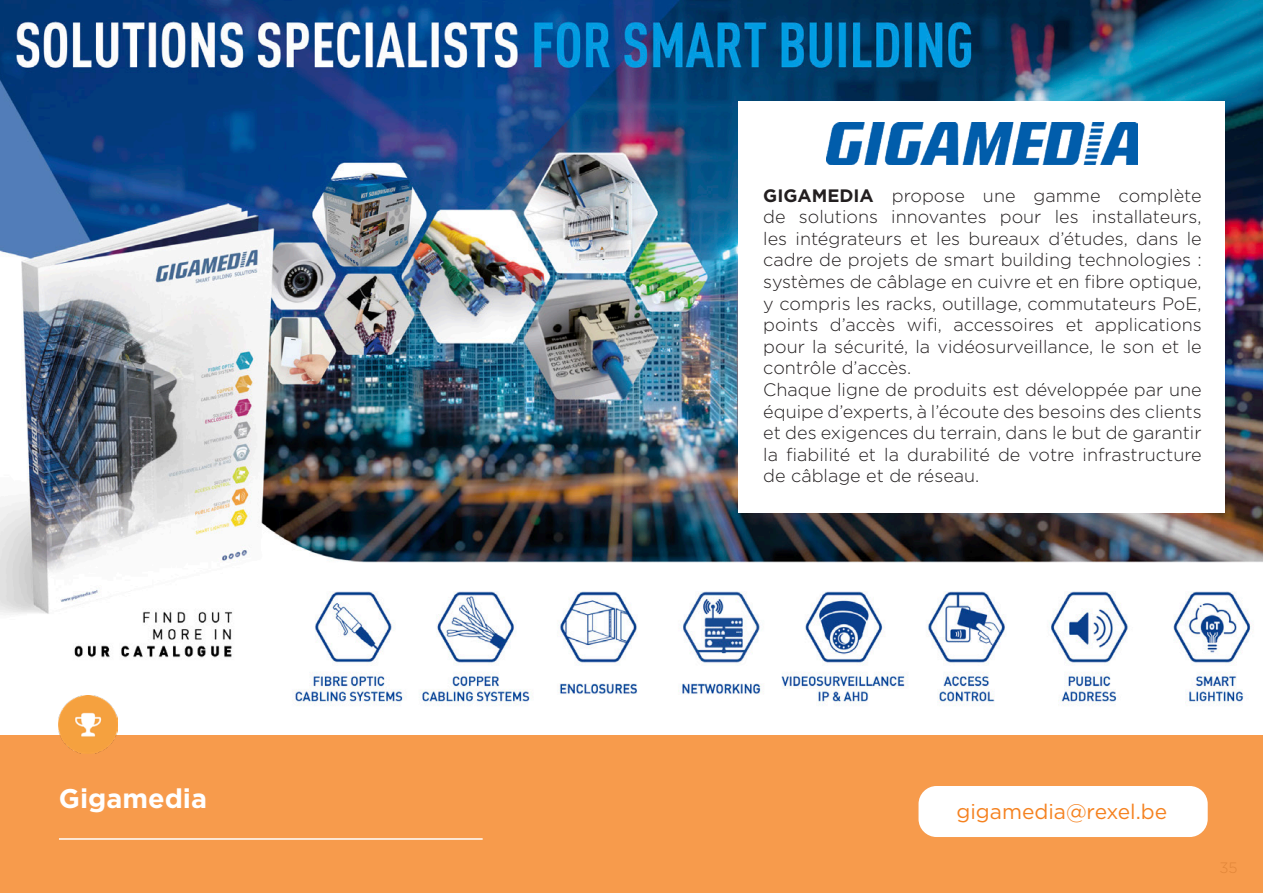
<style>
.page{position:relative;width:1263px;height:893px;background:#fff}
.page>*{position:absolute;margin:0;border:0;box-sizing:border-box;transform-origin:0 0}
.t1{font:700 27px "Gotham";color:#fff}
.t2{font:21px "Gotham";color:#f58220}
.t3{font:300 18px/21.6px "Gotham";color:#231f20;text-align:justify}
.s1{font-weight:700}
</style>
<div class="page">
<img style="left:0;top:0;width:1263px;height:734px">
<div style="left:0;top:735px;width:1263px;height:158px;background:#f79b4c"></div>
<hr style="left:59px;top:838px;width:424px;height:2px;background:#fff">
<div style="left:918px;top:786px;width:290px;height:51px;background:#fff;border-radius:18px"></div>
<div style="left:738px;top:101px;width:487px;height:411px;background:#fff"></div>
<img style="left:827px;top:123px;width:310px;height:41px">
<img style="left:59px;top:696px;width:58px;height:58px">
<p class="t1" style="left:59px;top:780px;width:150px">Gigamedia</p>
<p class="t3" style="left:763px;top:184px;width:440px"><span class="s1">GIGAMEDIA</span> propose une gamme complète de solutions innovantes pour les installateurs, les intégrateurs et les bureaux d’études, dans le cadre de projets de smart building technologies : systèmes de câblage en cuivre et en fibre optique, y compris les racks, outillage, commutateurs PoE, points d’accès wifi, accessoires et applications pour la sécurité, la vidéosurveillance, le son et le contrôle d’accès.</p>
<p class="t3" style="left:763px;top:378px;width:440px">Chaque ligne de produits est développée par une équipe d’experts, à l’écoute des besoins des clients et des exigences du terrain, dans le but de garantir la fiabilité et la durabilité de votre infrastructure de câblage et de réseau.</p>
<p class="t2" style="left:956px;top:798px;width:212px">gigamedia@rexel.be</p>
</div>
